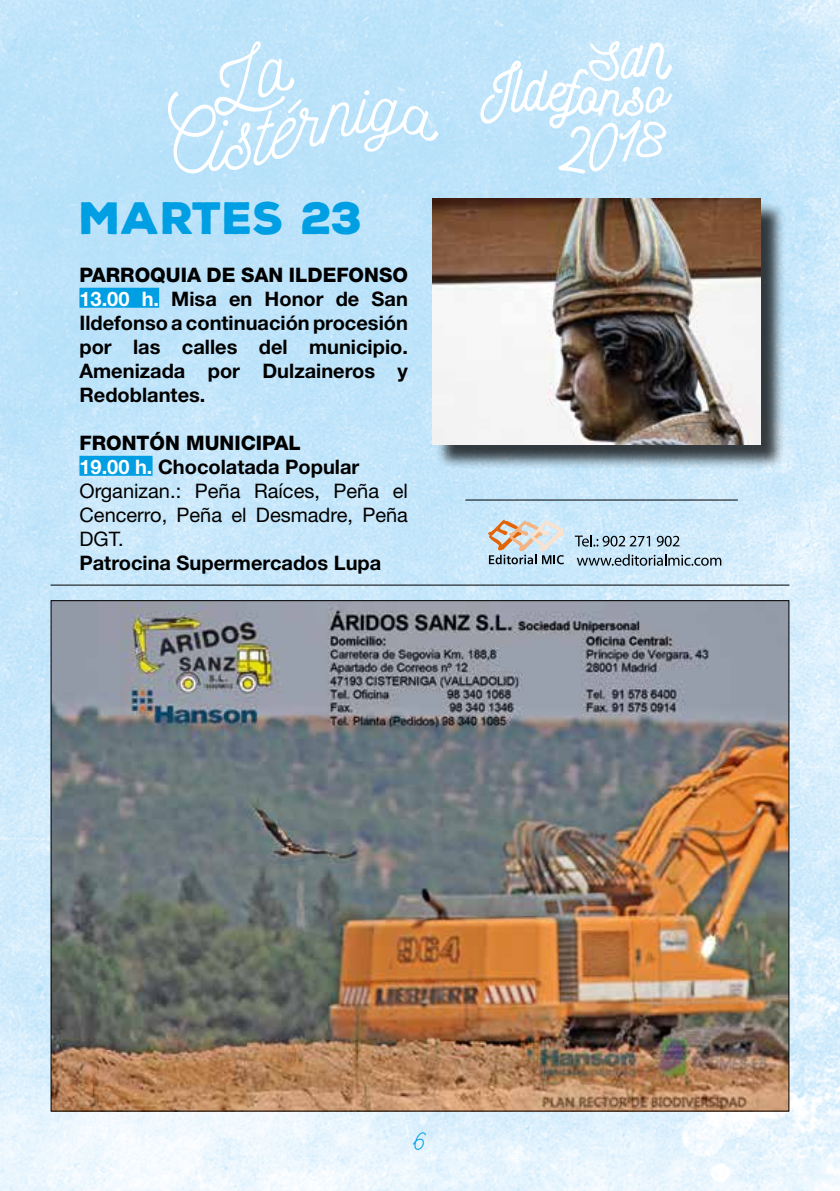
<style>
.page{position:relative;width:840px;height:1191px;background:#fff}
.page>*{position:absolute;margin:0;border:0;box-sizing:border-box;transform-origin:0 0}
.t1{font:900 44px "Nexa Rust Sans";letter-spacing:-.005em;color:#009fe3}
.t2{font:24px "Nickainley";color:#009fe3}
.t3{font:700 20px/24px "Helvetica Neue LT Std";color:#000;text-align:justify}
.t4{font:20px/24px "Helvetica Neue LT Std";color:#000}
.s1{font-weight:800}
.s2{color:#fff}
.s3{font-weight:700;color:#fff}
.s4{font-weight:700}
</style>
<div class="page">
<img style="left:0;top:0;width:839px;height:1191px">
<svg style="left:167px;top:41px;width:271px;height:135px;background:#c4e6fa"></svg>
<svg style="left:480px;top:40px;width:192px;height:134px"></svg>
<img style="left:53px;top:602px;width:734px;height:507px">
<hr style="left:51px;top:584px;width:738px;height:1px;background:#000">
<div style="left:79px;top:288px;width:80px;height:20px;background:#009fe3"></div>
<div style="left:79px;top:456px;width:73px;height:20px;background:#009fe3"></div>
<div style="left:435px;top:201px;width:349px;height:268px;background:#000;opacity:.75"></div>
<img style="left:432px;top:198px;width:328px;height:247px">
<svg style="left:574px;top:535px;width:75px;height:11px"></svg>
<svg style="left:656px;top:536px;width:23px;height:10px"></svg>
<svg style="left:576px;top:554px;width:145px;height:12px;background:#96abb8"></svg>
<svg style="left:488px;top:520px;width:76px;height:44px;background:#c5c5c2"></svg>
<hr style="left:465px;top:499px;width:272px;height:1px;background:#000">
<h1 class="t1" style="left:79px;top:188px;width:285px">MARTES 23</h1>
<p class="t3" style="left:79px;top:262px;width:330px"><span class="s1">PARROQUIA DE SAN ILDEFONSO </span><span class="s2">13.00 h.</span> Misa en Honor de San Ildefonso a continuación procesión por las calles del municipio.<br>Amenizada por Dulzaineros y Redoblantes.</p>
<p class="t4" style="left:79px;top:430px;width:330px"><span class="s1">FRONTÓN MUNICIPAL<br></span><span class="s3">19.00 h.</span> <span class="s4">Chocolatada Popular<br></span>Organizan.: Peña Raíces, Peña el<br>Cencerro, Peña el Desmadre, Peña<br>DGT.</p>
<p class="t3" style="left:79px;top:550px;width:303px">Patrocina Supermercados Lupa</p>
<p class="t2" style="left:414px;top:1125px;width:13px">6</p>
</div>
